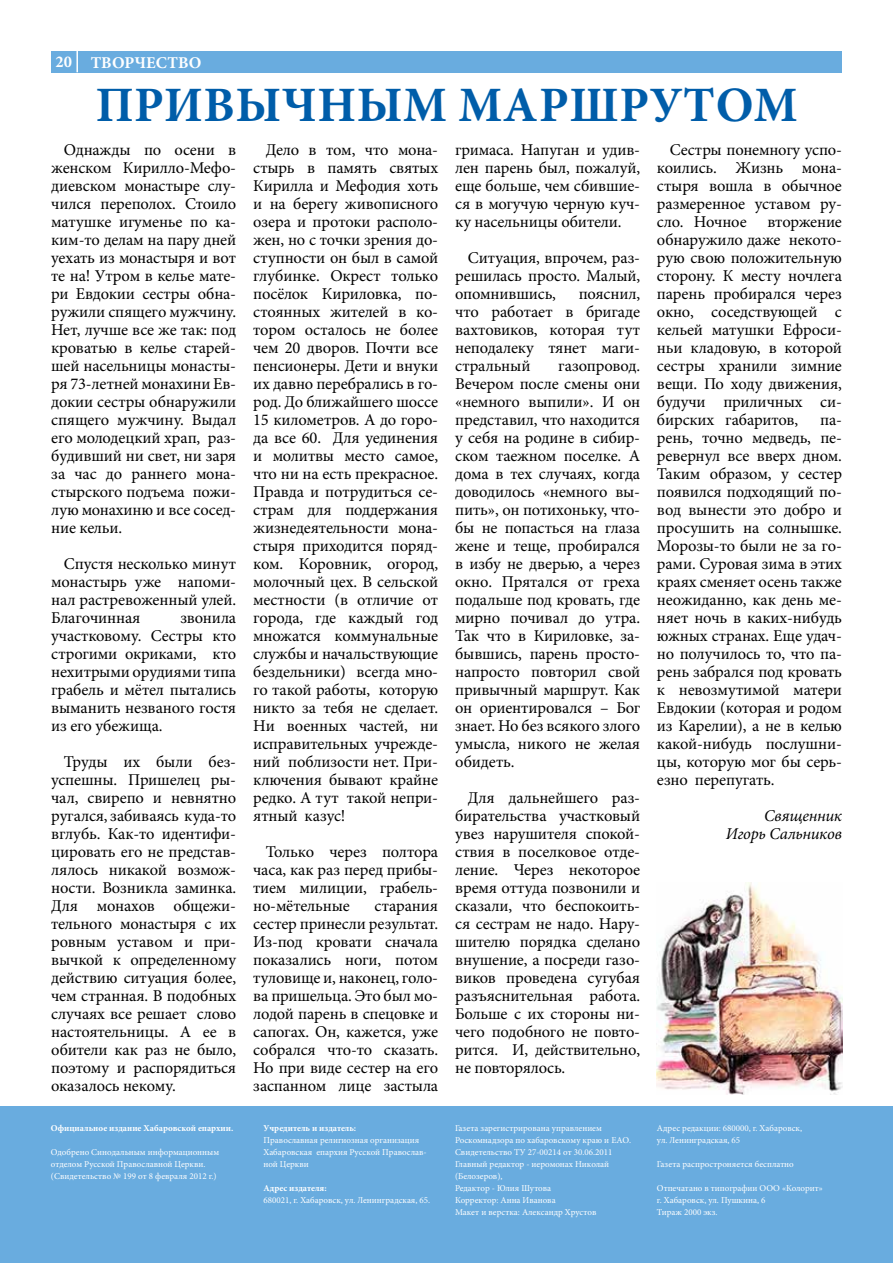
<style>
.page{position:relative;width:893px;height:1263px;background:#fff}
.page>*{position:absolute;margin:0;border:0;box-sizing:border-box;transform-origin:0 0}
.t1{font:700 49.5px "Minion Pro";letter-spacing:.01em;color:#005da9}
.t2{font:16.5px/18px "Minion Pro";letter-spacing:-.01em;color:#000;text-align:justify}
.t3{font:italic 16.5px/18px "Minion Pro";letter-spacing:-.01em;color:#000;text-align:right}
.t4{font:700 16.5px "Minion Pro";color:#fff}
.t5{font:9px/12px "Minion Pro";color:#fff}
.t6{font:700 9px "Minion Pro";color:#fff}
</style>
<div class="page">
<div style="left:51px;top:51px;width:791px;height:21px;background:#69acdf"></div>
<hr style="left:76px;top:51px;width:2px;height:21px;background:#fff">
<div style="left:0;top:1107px;width:893px;height:156px;background:#69acdf"></div>
<img style="left:657px;top:882px;width:185px;height:212px">
<p class="t4" style="left:56px;top:50px;width:18px">20</p>
<p class="t4" style="left:91px;top:51px;width:112px">ТВОРЧЕСТВО</p>
<h1 class="t1" style="left:96px;top:70px;width:703px">ПРИВЫЧНЫМ МАРШРУТОМ</h1>
<p class="t2" style="left:51px;top:141px;width:186px;text-indent:13px">Однажды по осени в женском Кирилло-Мефо&shy;диевском монастыре слу&shy;чился переполох. Стоило матушке игуменье по ка&shy;ким-то делам на пару дней уехать из монастыря и вот те на! Утром в келье мате&shy;ри Евдокии сестры обна&shy;ружили спящего мужчину.<br>Нет, лучше все же так: под кроватью в келье старей&shy;шей насельницы монасты&shy;ря 73-летней монахини Ев&shy;докии сестры обнаружили спящего мужчину. Выдал его молодецкий храп, раз&shy;будивший ни свет, ни заря за час до раннего мона&shy;стырского подъема пожи&shy;лую монахиню и все сосед&shy;ние кельи.</p>
<p class="t2" style="left:51px;top:555px;width:186px;text-indent:13px">Спустя несколько минут монастырь уже напоми&shy;нал растревоженный улей.<br>Благочинная</p>
<p class="t2" style="left:657px;top:141px;width:186px;text-indent:13px">Сестры понемногу успо&shy;коились. Жизнь мона&shy;стыря вошла в обычное размеренное уставом ру&shy;сло. Ночное</p>
<p class="t2" style="left:253px;top:141px;width:186px;text-indent:13px">Дело в том, что мона&shy;стырь в память святых Кирилла и Мефодия хоть и на берегу живописного озера и протоки располо&shy;жен, но с точки зрения до&shy;ступности он был в самой глубинке. Окрест только посёлок Кириловка, по&shy;стоянных жителей в ко&shy;тором осталось не более чем 20 дворов. Почти все пенсионеры. Дети и внуки их давно перебрались в го&shy;род. До ближайшего шоссе 15 километров. А до горо&shy;да все 60. Для уединения и молитвы место самое, что ни на есть прекрасное.<br>Правда и потрудиться се&shy;страм для поддержания жизнедеятельности мона&shy;стыря приходится поряд&shy;ком. Коровник, огород, молочный цех. В сельской местности (в отличие от города, где каждый год множатся коммунальные службы и начальствующие бездельники) всегда мно&shy;го такой работы, которую никто за тебя не сделает.<br>Ни военных частей, ни исправительных учрежде&shy;ний поблизости нет. При&shy;ключения бывают крайне редко. А тут такой непри&shy;ятный казус!</p>
<p class="t2" style="left:253px;top:843px;width:186px;text-indent:13px">Только через полтора часа, как раз перед прибы&shy;тием милиции, грабель&shy;но-мётельные</p>
<p class="t2" style="left:455px;top:141px;width:186px">гримаса. Напуган и удив&shy;лен парень был, пожалуй, еще больше, чем сбившие&shy;ся в могучую черную куч&shy;ку насельницы обители.</p>
<p class="t2" style="left:455px;top:249px;width:186px;text-indent:13px">Ситуация, впрочем, раз&shy;решилась просто. Малый, опомнившись,</p>
<p class="t2" style="left:657px;top:213px;width:186px;text-indent:110px">вторжение обнаружило даже некото&shy;рую свою положительную сторону. К месту ночлега парень пробирался через окно, соседствующей с кельей матушки Ефроси&shy;ньи кладовую, в которой сестры хранили зимние вещи. По ходу движения, будучи приличных си&shy;бирских габаритов,</p>
<p class="t2" style="left:455px;top:285px;width:186px;text-indent:124px">пояснил, что работает в бригаде вахтовиков, которая тут неподалеку тянет маги&shy;стральный</p>
<p class="t2" style="left:455px;top:357px;width:186px;text-indent:103px">газопровод.<br>Вечером после смены они «немного выпили». И он представил, что находится у себя на родине в сибир&shy;ском таежном поселке. А дома в тех случаях, когда доводилось «немного вы&shy;пить», он потихоньку, что&shy;бы не попасться на глаза жене и теще, пробирался в избу не дверью, а через окно. Прятался от греха подальше под кровать, где мирно почивал до утра.<br>Так что в Кириловке, за&shy;бывшись, парень просто&shy;напросто повторил свой привычный маршрут. Как он ориентировался – Бог знает. Но без всякого злого умысла, никого не желая обидеть.</p>
<p class="t2" style="left:455px;top:789px;width:186px;text-indent:13px">Для дальнейшего раз&shy;бирательства участковый увез нарушителя спокой&shy;ствия в поселковое отде&shy;ление. Через некоторое время оттуда позвонили и сказали, что беспокоить&shy;ся сестрам не надо. Нару&shy;шителю порядка сделано внушение, а посреди газо&shy;виков проведена сугубая разъяснительная работа.<br>Больше с их стороны ни&shy;чего подобного не повто&shy;рится. И, действительно, не повторялось.</p>
<p class="t2" style="left:657px;top:411px;width:186px;text-indent:163px">па&shy;рень, точно медведь, пе&shy;ревернул все вверх дном.<br>Таким образом, у сестер появился подходящий по&shy;вод вынести это добро и просушить на солнышке.<br>Морозы-то были не за го&shy;рами. Суровая зима в этих краях сменяет осень также неожиданно, как день ме&shy;няет ночь в каких-нибудь южных странах. Еще удач&shy;но получилось то, что па&shy;рень забрался под кровать к невозмутимой матери Евдокии (которая и родом из Карелии), а не в келью какой-нибудь послушни&shy;цы, которую мог бы серь&shy;езно перепугать.</p>
<p class="t3" style="left:726px;top:807px;width:118px">Священник<br>Игорь Сальников</p>
<p class="t2" style="left:51px;top:609px;width:186px;text-indent:129px">звонила участковому. Сестры кто строгими окриками, кто нехитрыми орудиями типа грабель и мётел пытались выманить незваного гостя из его убежища.</p>
<p class="t2" style="left:51px;top:753px;width:186px;text-indent:13px">Труды их были без&shy;успешны. Пришелец ры&shy;чал, свирепо и невнятно ругался, забиваясь куда-то вглубь. Как-то идентифи&shy;цировать его не представ&shy;лялось никакой возмож&shy;ности. Возникла заминка.<br>Для монахов общежи&shy;тельного монастыря с их ровным уставом и при&shy;вычкой к определенному действию ситуация более, чем странная. В подобных случаях все решает слово настоятельницы. А ее в обители как раз не было, поэтому и распорядиться оказалось некому.</p>
<p class="t2" style="left:253px;top:897px;width:186px;text-indent:121px">старания сестер принесли результат.<br>Из-под кровати сначала показались ноги, потом туловище и, наконец, голо&shy;ва пришельца. Это был мо&shy;лодой парень в спецовке и сапогах. Он, кажется, уже собрался что-то сказать.<br>Но при виде сестер на его заспанном лице застыла</p>
<p class="t6" style="left:51px;top:1122px;width:184px">Официальное издание Хабаровской епархии.</p>
<p class="t5" style="left:51px;top:1146px;width:170px">Одобрено Синодальным информационным отделом Русской Православной Церкви. (Свидетельство № 199 от 8 февраля 2012 г.)</p>
<p class="t6" style="left:263px;top:1122px;width:94px">Учредитель и издатель:</p>
<p class="t5" style="left:263px;top:1134px;width:165px">Православная религиозная организация<br>Хабаровская епархия Русской Православ&shy;ной Церкви</p>
<p class="t6" style="left:263px;top:1182px;width:65px">Адрес издателя:</p>
<p class="t5" style="left:263px;top:1194px;width:168px">680021, г. Хабаровск, ул. Ленинградская, 65.</p>
<p class="t5" style="left:455px;top:1122px;width:178px">Газета зарегистрирована управлением<br>Роскомнадзора по хабаровскому краю и ЕАО.<br>Свидетельство ТУ 27-00214 от 30.06.2011<br>Главный редактор - иеромонах Николай (Белозеров),<br>Редактор - Юлия Шутова<br>Корректор: Анна Иванова<br>Макет и верстка: Александр Хрустов</p>
<p class="t5" style="left:657px;top:1122px;width:147px">Адрес редакции: 680000, г. Хабаровск, ул. Ленинградская, 65</p>
<p class="t5" style="left:657px;top:1158px;width:138px">Газета распростроняется бесплатно</p>
<p class="t5" style="left:657px;top:1182px;width:167px">Отпечатано в типографии ООО «Колорит» г. Хабаровск, ул. Пушкина, 6<br>Тираж 2000 экз.</p>
</div>
